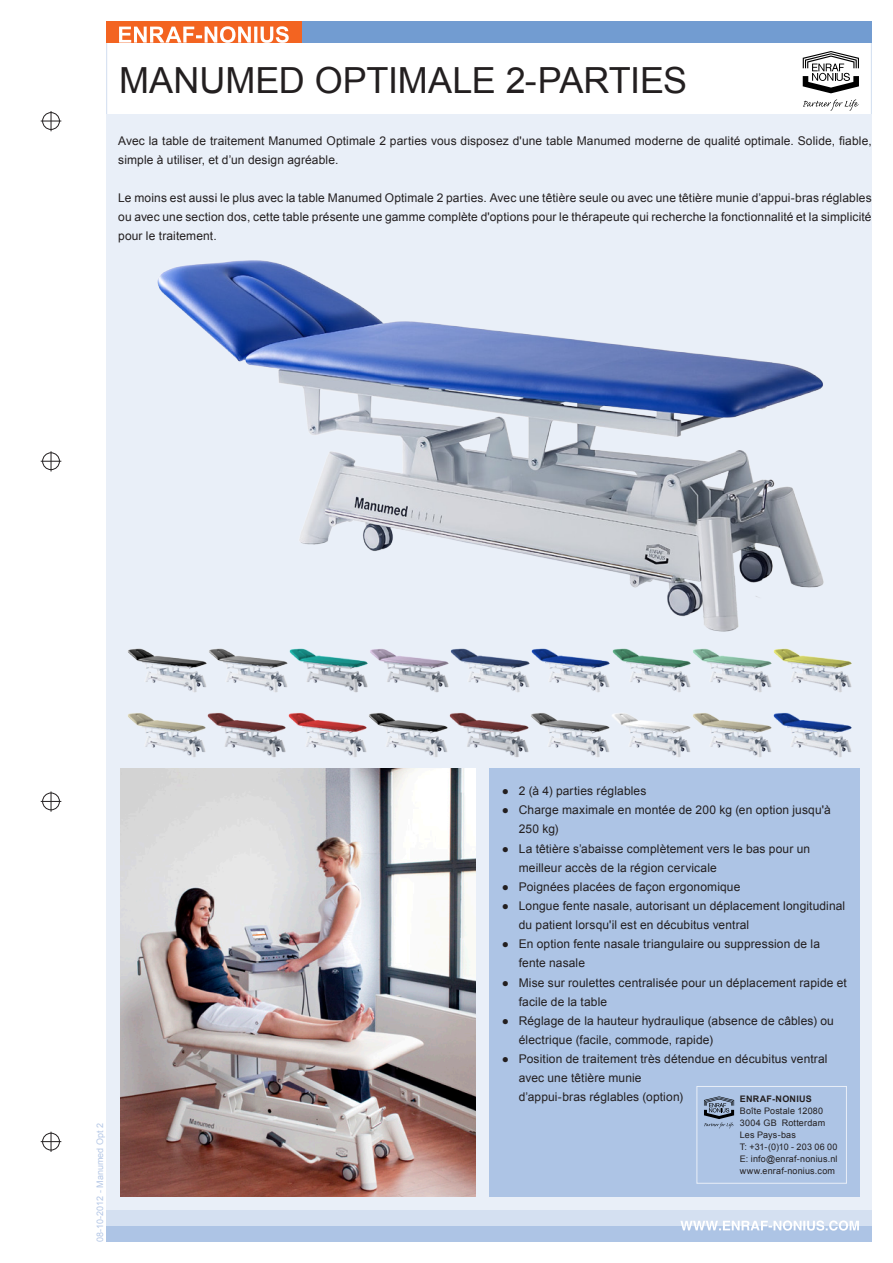
<style>
.page{position:relative;width:893px;height:1263px;background:#fff}
.page>*{position:absolute;margin:0;border:0;box-sizing:border-box;transform-origin:0 0}
.t1{font:36px "Arial";letter-spacing:-.005em;color:#231f20}
.t2{font:12px/19.2px "Arial";letter-spacing:.01em;color:#231f20}
.t3{font:9px "Arial";letter-spacing:.02em;color:#231f20}
.t4{font:9px "Arial";color:#b4c7e6}
.t5{font:700 9px "Arial";letter-spacing:.03em;color:#231f20}
</style>
<div class="page">
<div style="left:106px;top:21px;width:766px;height:22px;background:#729cd1"></div>
<div style="left:106px;top:21px;width:196px;height:22px;background:#f36421"></div>
<div style="left:106px;top:1226px;width:766px;height:16px;background:#adc4e5"></div>
<div style="left:106px;top:1210px;width:766px;height:16px;background:#d4e0f1"></div>
<svg style="left:680px;top:1220px;width:179px;height:10px"></svg>
<div style="left:106px;top:115px;width:766px;height:1095px;background:#e9eff8"></div>
<svg style="left:803px;top:51px;width:56px;height:42px"></svg>
<svg style="left:803px;top:99px;width:56px;height:12px"></svg>
<svg style="left:119px;top:26px;width:170px;height:17px"></svg>
<div style="left:489px;top:768px;width:371px;height:429px;background:#adc4e5"></div>
<img style="left:157px;top:260px;width:667px;height:372px">
<img style="left:120px;top:769px;width:356px;height:428px">
<img style="left:127px;top:713px;width:72px;height:44px">
<img style="left:127px;top:648px;width:73px;height:44px">
<img style="left:199px;top:713px;width:81px;height:44px">
<img style="left:536px;top:648px;width:68px;height:44px">
<img style="left:200px;top:648px;width:81px;height:44px">
<img style="left:604px;top:648px;width:81px;height:44px">
<img style="left:375px;top:649px;width:68px;height:44px">
<img style="left:685px;top:648px;width:80px;height:44px">
<img style="left:280px;top:713px;width:81px;height:44px">
<img style="left:443px;top:648px;width:93px;height:44px">
<img style="left:281px;top:648px;width:94px;height:45px">
<img style="left:616px;top:713px;width:68px;height:44px">
<img style="left:765px;top:648px;width:87px;height:44px">
<img style="left:361px;top:713px;width:81px;height:44px">
<img style="left:535px;top:713px;width:81px;height:44px">
<img style="left:442px;top:713px;width:93px;height:44px">
<img style="left:778px;top:713px;width:74px;height:44px">
<img style="left:684px;top:713px;width:94px;height:44px">
<div style="left:696px;top:1086px;width:151px;height:97px;border:1px solid #e9eff8"></div>
<svg style="left:704px;top:1096px;width:30px;height:32px"></svg>
<svg style="left:41px;top:111px;width:20px;height:20px"></svg>
<svg style="left:41px;top:451px;width:20px;height:20px"></svg>
<svg style="left:41px;top:791px;width:20px;height:21px"></svg>
<svg style="left:41px;top:1132px;width:20px;height:20px"></svg>
<p class="t1" style="left:119px;top:56px;width:570px">MANUMED OPTIMALE 2-PARTIES</p>
<p class="t2" style="left:118px;top:131px;width:755px">Avec la table de traitement Manumed Optimale 2 parties vous disposez d'une table Manumed moderne de qualité optimale. Solide, fiable, simple à utiliser, et d’un design agréable.</p>
<p class="t2" style="left:118px;top:188px;width:755px;text-align:justify">Le moins est aussi le plus avec la table Manumed Optimale 2 parties. Avec une têtière seule ou avec une têtière munie d’appui-bras réglables ou avec une section dos, cette table présente une gamme complète d'options pour le thérapeute qui recherche la fonctionnalité et la simplicité pour le traitement.</p>
<p class="t4" style="left:94px;top:1242px;width:120px;rotate:-90deg">08-10-2012 - Manumed Opt 2</p>
<p class="t2" style="left:502px;top:781px;width:146px">● 2 (à 4) parties réglables</p>
<p class="t2" style="left:519px;top:801px;width:313px;text-indent:-17px">● Charge maximale en montée de 200 kg (en option jusqu'à<br>250 kg)</p>
<p class="t2" style="left:519px;top:839px;width:293px;text-indent:-17px">● La têtière s’abaisse complètement vers le bas pour un meilleur accès de la région cervicale</p>
<p class="t2" style="left:502px;top:877px;width:240px">● Poignées placées de façon ergonomique</p>
<p class="t2" style="left:519px;top:896px;width:328px;text-indent:-17px">● Longue fente nasale, autorisant un déplacement longitudinal du patient lorsqu'il est en décubitus ventral</p>
<p class="t2" style="left:519px;top:935px;width:303px;text-indent:-17px">● En option fente nasale triangulaire ou suppression de la fente nasale</p>
<p class="t2" style="left:519px;top:973px;width:330px;text-indent:-17px">● Mise sur roulettes centralisée pour un déplacement rapide et facile de la table</p>
<p class="t2" style="left:519px;top:1011px;width:317px;text-indent:-17px">● Réglage de la hauteur hydraulique (absence de câbles) ou électrique (facile, commode, rapide)</p>
<p class="t2" style="left:519px;top:1049px;width:310px;text-indent:-17px">● Position de traitement très détendue en décubitus ventral avec une têtière munie<br>d’appui-bras réglables (option)</p>
<p class="t5" style="left:740px;top:1093px;width:74px">ENRAF-NONIUS</p>
<p class="t3" style="left:740px;top:1105px;width:85px">Boîte Postale 12080</p>
<p class="t3" style="left:740px;top:1117px;width:87px">3004 GB Rotterdam</p>
<p class="t3" style="left:740px;top:1129px;width:58px">Les Pays-bas</p>
<p class="t3" style="left:740px;top:1141px;width:99px">T: +31-(0)10 - 203 06 00</p>
<p class="t3" style="left:740px;top:1153px;width:99px">E: info@enraf-nonius.nl</p>
<p class="t3" style="left:740px;top:1165px;width:97px">www.enraf-nonius.com</p>
</div>
